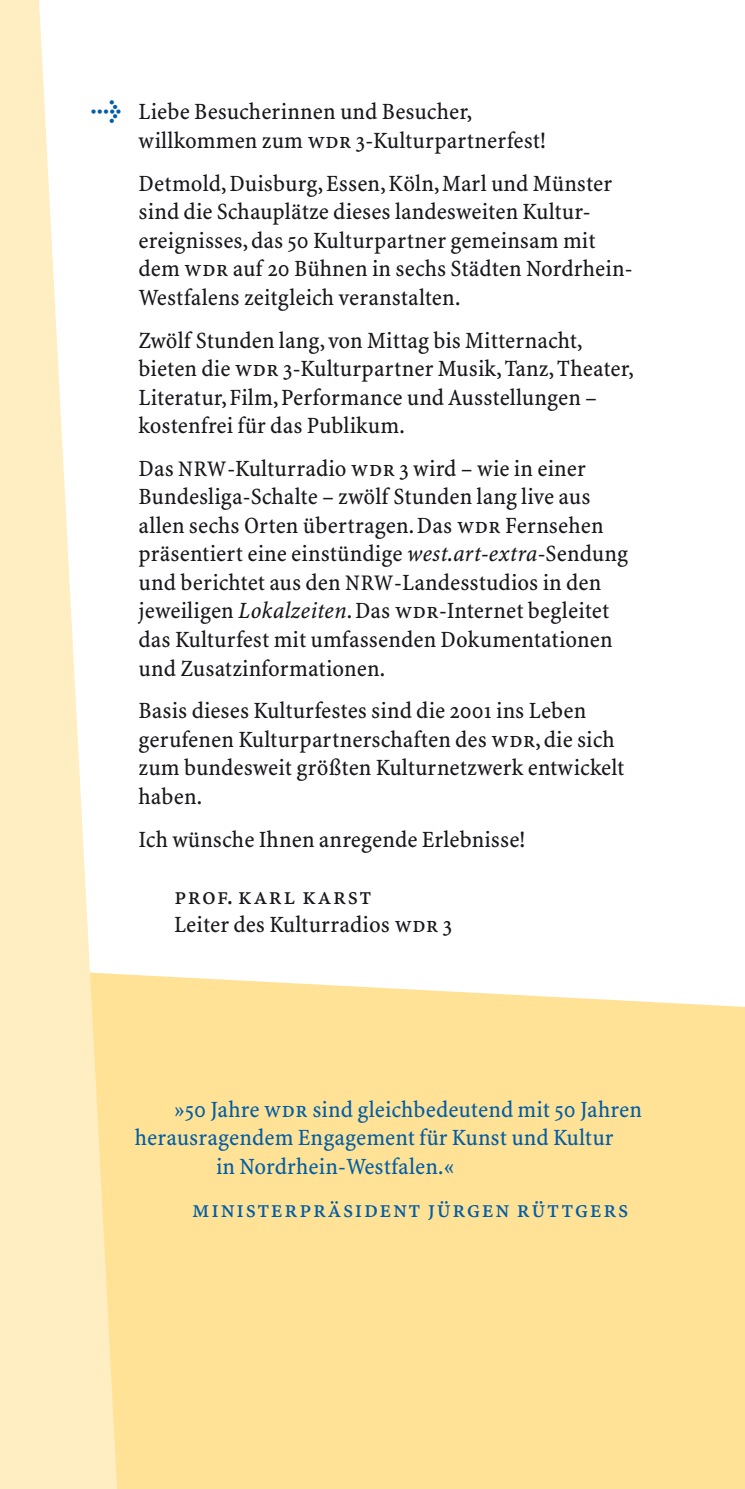
<style>
.page{position:relative;width:745px;height:1489px;background:#fff}
.page>*{position:absolute;margin:0;border:0;box-sizing:border-box;transform-origin:0 0}
.t1{font:25px "WDR Minion Caps";letter-spacing:.045em;color:#005da8}
.t2{font:25px "WDR Minion Caps";letter-spacing:.04em;color:#1a171c}
.t3{font:700 25px "Meta Plus";color:#005da8}
.t4{font:23.5px/28.5px "WDR Minion";letter-spacing:.005em;color:#1a171c}
.t5{font:23.5px "WDR Minion";letter-spacing:.005em;color:#005da8}
.s1{font-family:"WDR Minion Caps"}
.s2{font-size:22.5px}
.s3{font-style:italic}
</style>
<div class="page">
<div style="left:121px;top:974px;width:623px;height:514px;background:#ffe295"></div>
<svg style="left:0;top:0;width:121px;height:1488px;fill:#ffeec2"></svg>
<p class="t3" style="left:90px;top:95px;width:33px">&gt;</p>
<p class="t4" style="left:138px;top:98px;width:409px">Liebe Besucherinnen und Besucher, willkommen zum <span class="s1">wdr</span> 3-Kultur-partnerfest!</p>
<p class="t4" style="left:138px;top:169px;width:495px">Detmold, Duisburg, Essen, Köln, Marl und Münster sind die Schauplätze dieses landesweiten Kultur&shy;ereignisses, das 50 Kulturpartner gemeinsam mit dem <span class="s1">wdr</span> auf 20 Bühnen in sechs Städten Nordrhein-Westfalens zeitgleich veranstalten.</p>
<p class="t4" style="left:138px;top:326px;width:496px">Zwölf Stunden lang, von Mittag bis Mitternacht, bieten die <span class="s1">wdr</span> 3-Kulturpartner Musik, Tanz, Theater, Literatur, Film, Performance und Ausstellungen – kostenfrei für das Publikum.</p>
<p class="t4" style="left:138px;top:454px;width:490px">Das <span class="s2">NRW</span>-Kulturradio <span class="s1">wdr</span> 3 wird – wie in einer Bundesliga-Schalte – zwölf Stunden lang live aus allen sechs Orten übertragen. Das <span class="s1">wdr</span> Fernsehen präsentiert eine einstündige <span class="s3">west.art-extra</span>-Sendung und berichtet aus den <span class="s2">NRW</span>-Landesstudios in den jeweiligen <span class="s3">Lokalzeiten</span>. Das <span class="s1">wdr</span>-Internet begleitet das Kulturfest mit umfassenden Doku-mentationen und Zusatzinformationen.</p>
<p class="t4" style="left:138px;top:697px;width:487px">Basis dieses Kulturfestes sind die 2001 ins Leben gerufenen Kulturpartnerschaften des <span class="s1">wdr</span>, die sich zum bundesweit größten Kulturnetzwerk entwickelt haben.</p>
<p class="t4" style="left:138px;top:825px;width:388px">Ich wünsche Ihnen anregende Erlebnisse!</p>
<p class="t2" style="left:174px;top:882px;width:199px">prof. karl karst</p>
<p class="t4" style="left:174px;top:910px;width:279px">Leiter des Kulturradios <span class="s1">wdr</span> 3</p>
<p class="t5" style="left:174px;top:1096px;width:469px">»50 Jahre <span class="s1">wdr</span> sind gleichbedeutend mit 50 Jahren</p>
<p class="t5" style="left:135px;top:1125px;width:480px">herausragendem Engagement für Kunst und Kultur</p>
<p class="t5" style="left:216px;top:1153px;width:239px">in Nordrhein-Westfalen.«</p>
<p class="t1" style="left:192px;top:1195px;width:437px">ministerpräsident jürgen rüttgers</p>
</div>
